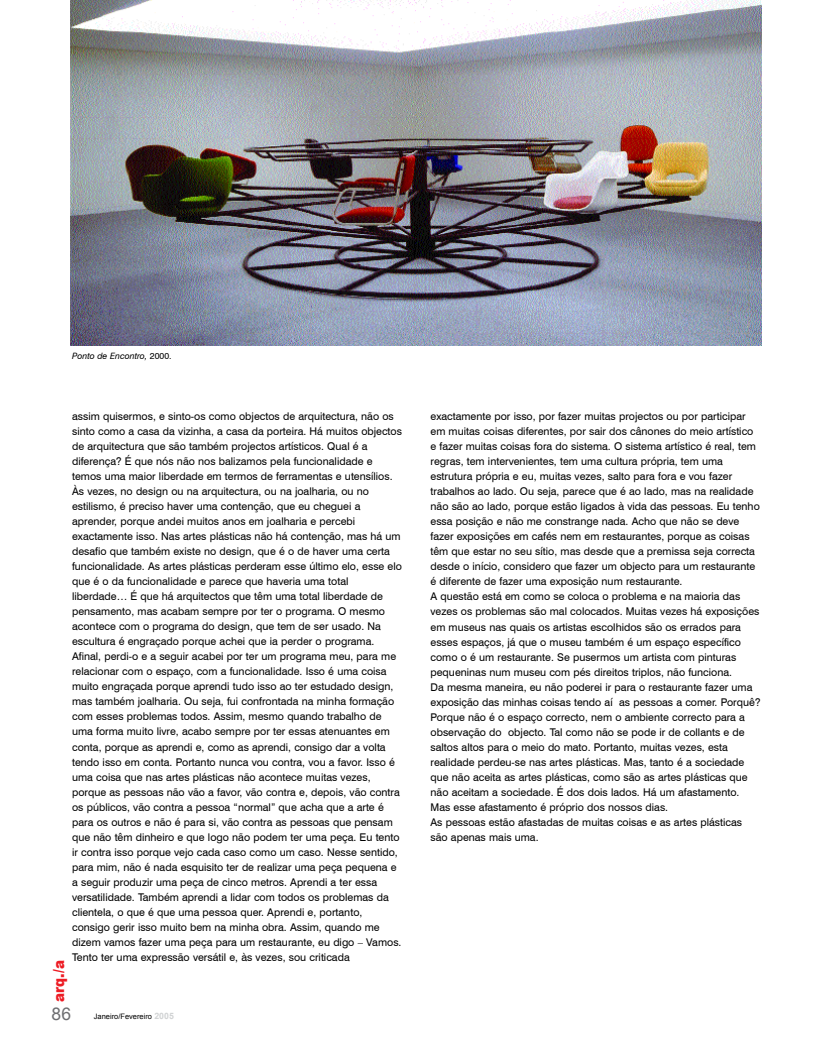
<style>
.page{position:relative;width:815px;height:1053px;background:#fff}
.page>*{position:absolute;margin:0;border:0;box-sizing:border-box;transform-origin:0 0}
.t1{font:17.5px "Arial";color:#6d6e71}
.t2{font:900 15px "Arial";color:#ed1c24;scale:.9 1}
.t3{font:10.62px/15px "Swiss 721 BT";color:#000}
.t4{font:italic 8.75px "Swiss 721 BT";color:#000}
.t5{font:7.5px "Arial";color:#000}
.s1{font-style:normal}
.s2{font-weight:700;font-size:8.75px;color:#d1d3d4}
</style>
<div class="page">
<img style="left:71px;top:0;width:691px;height:345px">
<p class="t4" style="left:72px;top:351px;width:101px">Ponto de Encontro, <span class="s1">2000.</span></p>
<p class="t3" style="left:72px;top:409px;width:331px">assim quisermos, e sinto-os como objectos de arquitectura, não os sinto como a casa da vizinha, a casa da porteira. Há muitos objectos de arquitectura que são também projectos artísticos. Qual é a diferença? É que nós não nos balizamos pela funcionalidade e temos uma maior liberdade em termos de ferramentas e utensílios.<br>Às vezes, no design ou na arquitectura, ou na joalharia, ou no estilismo, é preciso haver uma contenção, que eu cheguei a aprender, porque andei muitos anos em joalharia e percebi exactamente isso. Nas artes plásticas não há contenção, mas há um desafio que também existe no design, que é o de haver uma certa funcionalidade. As artes plásticas perderam esse último elo, esse elo que é o da funcionalidade e parece que haveria uma total liberdade… É que há arquitectos que têm uma total liberdade de pensamento, mas acabam sempre por ter o programa. O mesmo acontece com o programa do design, que tem de ser usado. Na escultura é engraçado porque achei que ia perder o programa.<br>Afinal, perdi-o e a seguir acabei por ter um programa meu, para me relacionar com o espaço, com a funcionalidade. Isso é uma coisa muito engraçada porque aprendi tudo isso ao ter estudado design, mas também joalharia. Ou seja, fui confrontada na minha formação com esses problemas todos. Assim, mesmo quando trabalho de uma forma muito livre, acabo sempre por ter essas atenuantes em conta, porque as aprendi e, como as aprendi, consigo dar a volta tendo isso em conta. Portanto nunca vou contra, vou a favor. Isso é uma coisa que nas artes plásticas não acontece muitas vezes, porque as pessoas não vão a favor, vão contra e, depois, vão contra os públicos, vão contra a pessoa “normal” que acha que a arte é para os outros e não é para si, vão contra as pessoas que pensam que não têm dinheiro e que logo não podem ter uma peça. Eu tento ir contra isso porque vejo cada caso como um caso. Nesse sentido, para mim, não é nada esquisito ter de realizar uma peça pequena e a seguir produzir uma peça de cinco metros. Aprendi a ter essa versatilidade. Também aprendi a lidar com todos os problemas da clientela, o que é que uma pessoa quer. Aprendi e, portanto, consigo gerir isso muito bem na minha obra. Assim, quando me dizem vamos fazer uma peça para um restaurante, eu digo – Vamos.<br>Tento ter uma expressão versátil e, às vezes, sou criticada</p>
<p class="t3" style="left:431px;top:409px;width:332px">exactamente por isso, por fazer muitas projectos ou por participar em muitas coisas diferentes, por sair dos cânones do meio artístico e fazer muitas coisas fora do sistema. O sistema artístico é real, tem regras, tem intervenientes, tem uma cultura própria, tem uma estrutura própria e eu, muitas vezes, salto para fora e vou fazer trabalhos ao lado. Ou seja, parece que é ao lado, mas na realidade não são ao lado, porque estão ligados à vida das pessoas. Eu tenho essa posição e não me constrange nada. Acho que não se deve fazer exposições em cafés nem em restaurantes, porque as coisas têm que estar no seu sítio, mas desde que a premissa seja correcta desde o início, considero que fazer um objecto para um restaurante é diferente de fazer uma exposição num restaurante.<br>A questão está em como se coloca o problema e na maioria das vezes os problemas são mal colocados. Muitas vezes há exposições em museus nas quais os artistas escolhidos são os errados para esses espaços, já que o museu também é um espaço específico como o é um restaurante. Se pusermos um artista com pinturas pequeninas num museu com pés direitos triplos, não funciona.<br>Da mesma maneira, eu não poderei ir para o restaurante fazer uma exposição das minhas coisas tendo aí as pessoas a comer. Porquê?<br>Porque não é o espaço correcto, nem o ambiente correcto para a observação do objecto. Tal como não se pode ir de collants e de saltos altos para o meio do mato. Portanto, muitas vezes, esta realidade perdeu-se nas artes plásticas. Mas, tanto é a sociedade que não aceita as artes plásticas, como são as artes plásticas que não aceitam a sociedade. É dos dois lados. Há um afastamento.<br>Mas esse afastamento é próprio dos nossos dias.<br>As pessoas estão afastadas de muitas coisas e as artes plásticas são apenas mais uma.</p>
<h2 class="t2" style="left:48px;top:1001px;width:48px;rotate:-90deg">arq./a</h2>
<h1 class="t1" style="left:52px;top:1002px;width:21px">86</h1>
<p class="t5" style="left:94px;top:1011px;width:82px">Janeiro/Fevereiro <span class="s2">2005</span></p>
</div>
